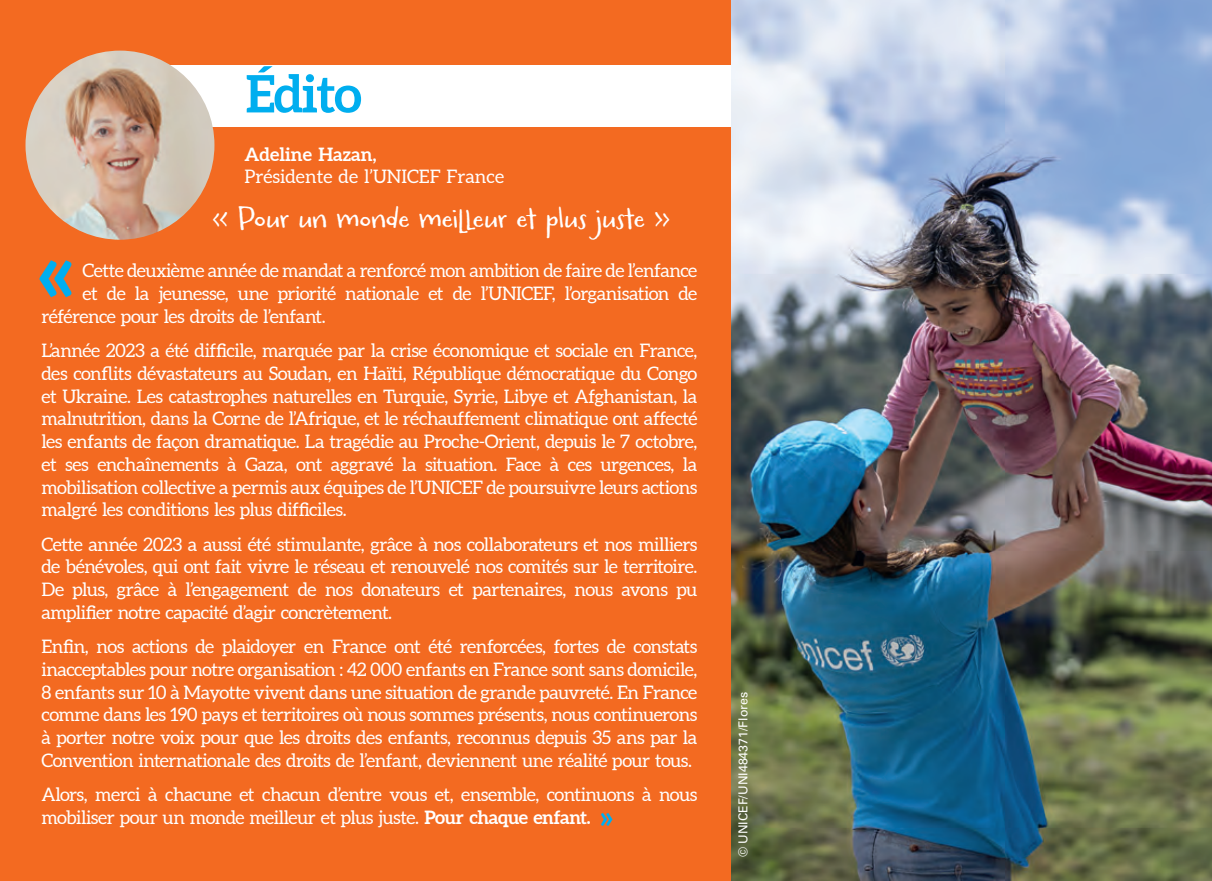
<style>
.page{position:relative;width:1212px;height:881px;background:#fff}
.page>*{position:absolute;margin:0;border:0;box-sizing:border-box;transform-origin:0 0}
.t1{font:700 51.52px "Aleo";letter-spacing:-.03em;color:#00aeef}
.t2{font:28.8px "Carrotflower";color:#fff}
.t3{font:18.68px/22.7px "Aleo";letter-spacing:-.03em;color:#fff;text-align:justify}
.t4{font:18.68px "Aleo";color:#fff}
.t5{font:700 18.68px "Aleo";color:#fff}
.t6{font:12.38px "Univers LT Std";color:#fff}
.s1{font-weight:700}
</style>
<div class="page">
<div style="left:0;top:0;width:731px;height:880px;background:#f36a21"></div>
<div style="left:154px;top:65px;width:637px;height:61px;background:#fff"></div>
<img style="left:731px;top:0;width:481px;height:880px">
<img style="left:26px;top:51px;width:188px;height:188px;border-radius:94px">
<svg style="left:40px;top:260px;width:31px;height:37px"></svg>
<svg style="left:601px;top:813px;width:11px;height:12px"></svg>
<h1 class="t1" style="left:246px;top:62px;width:118px">Édito</h1>
<p class="t5" style="left:244px;top:143px;width:134px">Adeline Hazan,</p>
<p class="t4" style="left:244px;top:166px;width:261px">Présidente de l’UNICEF France</p>
<h2 class="t2" style="left:212px;top:201px;width:459px">« Pour un monde meilleur et plus juste »</h2>
<p class="t3" style="left:82px;top:260px;width:616px">Cette deuxième année de mandat a renforcé mon ambition de faire de l’enfance</p>
<p class="t3" style="left:82px;top:283px;width:616px">et de la jeunesse, une priorité nationale et de l’UNICEF, l’organisation de</p>
<p class="t3" style="left:42px;top:305px;width:286px">référence pour les droits de l’enfant.</p>
<p class="t3" style="left:42px;top:340px;width:657px">L’année 2023 a été difficile, marquée par la crise économique et sociale en France, des conflits dévastateurs au Soudan, en Haïti, République démocratique du Congo et Ukraine. Les catastrophes naturelles en Turquie, Syrie, Libye et Afghanistan, la malnutrition, dans la Corne de l’Afrique, et le réchauffement climatique ont affecté les enfants de façon dramatique. La tragédie au Proche-Orient, depuis le 7 octobre, et ses enchaînements à Gaza, ont aggravé la situation. Face à ces urgences, la mobilisation collective a permis aux équipes de l’UNICEF de poursuivre leurs actions malgré les conditions les plus difficiles.</p>
<p class="t3" style="left:42px;top:533px;width:657px">Cette année 2023 a aussi été stimulante, grâce à nos collaborateurs et nos milliers de bénévoles, qui ont fait vivre le réseau et renouvelé nos comités sur le territoire.<br>De plus, grâce à l’engagement de nos donateurs et partenaires, nous avons pu amplifier notre capacité d’agir concrètement.</p>
<p class="t3" style="left:42px;top:636px;width:657px">Enfin, nos actions de plaidoyer en France ont été renforcées, fortes de constats inacceptables pour notre organisation : 42 000 enfants en France sont sans domicile, 8 enfants sur 10 à Mayotte vivent dans une situation de grande pauvreté. En France comme dans les 190 pays et territoires où nous sommes présents, nous continuerons à porter notre voix pour que les droits des enfants, reconnus depuis 35 ans par la Convention internationale des droits de l’enfant, deviennent une réalité pour tous.</p>
<p class="t3" style="left:42px;top:783px;width:657px">Alors, merci à chacune et chacun d’entre vous et, ensemble, continuons à nous mobiliser pour un monde meilleur et plus juste. <span class="s1">Pour chaque enfant.</span></p>
<p class="t6" style="left:736px;top:857px;width:167px;rotate:-90deg">© UNICEF/UNI484371/Flores</p>
</div>
